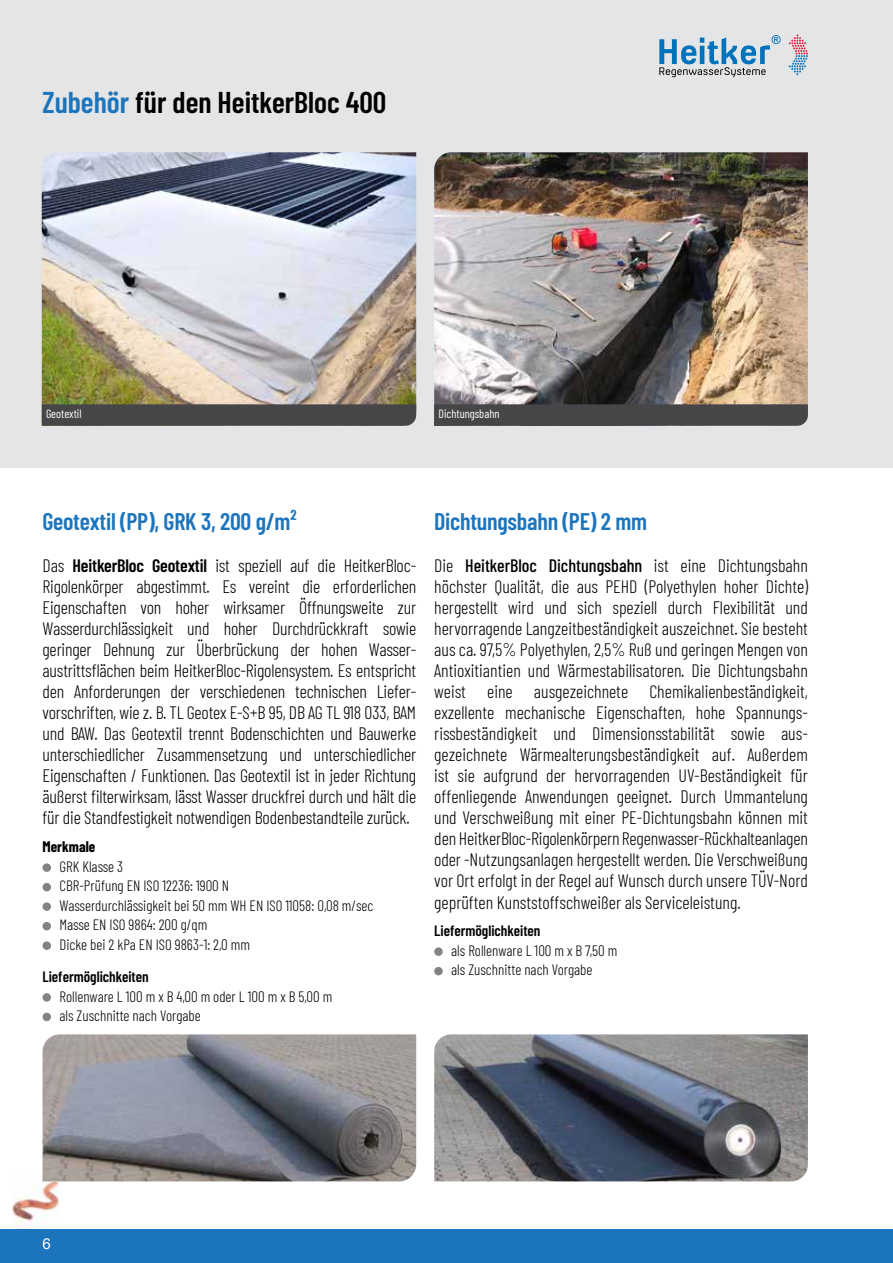
<style>
.page{position:relative;width:893px;height:1263px;background:#fff}
.page>*{position:absolute;margin:0;border:0;box-sizing:border-box;transform-origin:0 0}
.t1{font:600 30px "Barlow Condensed";color:#000}
.t2{font:600 24px "Barlow Condensed";letter-spacing:-.01em;color:#1c75bc}
.t3{font:300 18px/21px "Barlow Condensed";letter-spacing:-.005em;color:#000;text-align:justify}
.t4{font:300 15px/19.5px "Barlow Condensed";color:#000}
.t5{font:600 15px "Barlow Condensed";color:#000}
.t6{font:700 15px "Barlow Condensed";color:#000}
.t7{font:15px "Arial";color:#fff}
.t8{font:12px "Barlow Condensed";color:#fff}
.s1{color:#1c75bc}
.s2{font-weight:600}
.s3{font-weight:500}
</style>
<div class="page">
<img style="left:12px;top:1172px;width:46px;height:53px">
<div style="left:0;top:0;width:893px;height:467px;background:#e2e3e4"></div>
<svg style="left:659px;top:35px;width:122px;height:42px"></svg>
<svg style="left:789px;top:35px;width:19px;height:40px"></svg>
<div style="left:43px;top:863px;width:8px;height:9px;background:#818385;border-radius:50%"></div>
<div style="left:43px;top:883px;width:8px;height:8px;background:#818385;border-radius:50%"></div>
<div style="left:43px;top:902px;width:8px;height:9px;background:#818385;border-radius:50%"></div>
<div style="left:43px;top:922px;width:8px;height:8px;background:#818385;border-radius:50%"></div>
<div style="left:43px;top:941px;width:8px;height:9px;background:#818385;border-radius:50%"></div>
<div style="left:43px;top:993px;width:8px;height:9px;background:#818385;border-radius:50%"></div>
<div style="left:43px;top:1013px;width:8px;height:8px;background:#818385;border-radius:50%"></div>
<div style="left:434px;top:947px;width:9px;height:9px;background:#818385;border-radius:50%"></div>
<div style="left:434px;top:967px;width:9px;height:8px;background:#818385;border-radius:50%"></div>
<img style="left:43px;top:1034px;width:373px;height:147px">
<img style="left:434px;top:1034px;width:374px;height:147px">
<img style="left:42px;top:152px;width:374px;height:252px">
<img style="left:434px;top:152px;width:374px;height:252px">
<svg style="left:42px;top:404px;width:374px;height:22px;background:#484748"></svg>
<svg style="left:434px;top:404px;width:374px;height:22px;background:#484648"></svg>
<div style="left:0;top:1229px;width:893px;height:34px;background:#1c75bc"></div>
<h1 class="t1" style="left:43px;top:81px;width:345px"><span class="s1">Zubehör</span> für den HeitkerBloc 400</h1>
<p class="t8" style="left:46px;top:405px;width:37px">Geotextil</p>
<p class="t8" style="left:438px;top:405px;width:63px">Dichtungsbahn</p>
<h2 class="t2" style="left:43px;top:505px;width:256px">Geotextil (PP), GRK 3, 200 g/m²</h2>
<p class="t3" style="left:43px;top:554px;width:375px">Das <span class="s2">HeitkerBloc Geotextil</span> ist speziell auf die HeitkerBloc-Rigolenkörper abgestimmt. Es vereint die erforderlichen Eigenschaften von hoher wirksamer Öffnungsweite zur Wasserdurchlässigkeit und hoher Durchdrückkraft sowie geringer Dehnung zur Überbrückung der hohen Wasser&shy;austrittsflächen beim HeitkerBloc-Rigolensystem. Es entspricht den Anforderungen der verschiedenen technischen Liefer&shy;vorschriften, wie z. B. TL Geotex E-S+B 95, DB AG TL 918 033, BAM und BAW. Das Geotextil trennt Bodenschichten und Bauwerke unterschiedlicher Zusammensetzung und unterschiedlicher Eigenschaften / Funktionen. Das Geotextil ist in jeder Richtung äußerst filterwirksam, lässt Wasser druckfrei durch und hält die für die Standfestigkeit notwendigen Bodenbestandteile zurück.</p>
<p class="t6" style="left:43px;top:836px;width:54px">Merkmale</p>
<p class="t4" style="left:60px;top:856px;width:315px">GRK Klasse 3<br>CBR-Prüfung EN ISO 12236: 1900 N<br>Wasserdurchlässigkeit bei 50 mm WH EN ISO 11058: 0,08 m/sec<br>Masse EN ISO 9864: 200 g/qm<br>Dicke bei 2 kPa EN ISO 9863-1: 2,0 mm</p>
<p class="t5" style="left:43px;top:966px;width:108px">Liefermöglichkeiten</p>
<p class="t4" style="left:60px;top:985px;width:274px">Rollenware L 100 m x B 4,00 m oder L 100 m x B 5,00 m als Zuschnitte nach Vorgabe</p>
<h2 class="t2" style="left:434px;top:505px;width:214px">Dichtungsbahn (PE) 2 mm</h2>
<p class="t3" style="left:434px;top:554px;width:375px">Die <span class="s3">HeitkerBloc Dichtungsbahn</span> ist eine Dichtungsbahn höchster Qualität, die aus PEHD (Polyethylen hoher Dichte) hergestellt wird und sich speziell durch Flexibilität und hervorragende Langzeitbeständigkeit auszeichnet. Sie besteht aus ca. 97,5% Polyethylen, 2,5% Ruß und geringen Mengen von Antioxitiantien und Wärmestabilisatoren. Die Dichtungsbahn weist eine ausgezeichnete Chemikalienbeständigkeit, exzellente mechanische Eigenschaften, hohe Spannungs&shy;rissbeständigkeit und Dimensionsstabilität sowie aus&shy;gezeichnete Wärmealterungsbeständigkeit auf. Außerdem ist sie aufgrund der hervorragenden UV-Beständigkeit für offenliegende Anwendungen geeignet. Durch Ummantelung und Verschweißung mit einer PE-Dichtungsbahn können mit den HeitkerBloc-Rigolenkörpern Regenwasser-Rückhalteanlagen oder -Nutzungsanlagen hergestellt werden. Die Verschweißung vor Ort erfolgt in der Regel auf Wunsch durch unsere TÜV-Nord geprüften Kunststoffschweißer als Serviceleistung.</p>
<p class="t5" style="left:434px;top:920px;width:108px">Liefermöglichkeiten</p>
<p class="t4" style="left:451px;top:940px;width:168px">als Rollenware L 100 m x B 7,50 m als Zuschnitte nach Vorgabe</p>
<p class="t7" style="left:43px;top:1233px;width:10px">6</p>
</div>
